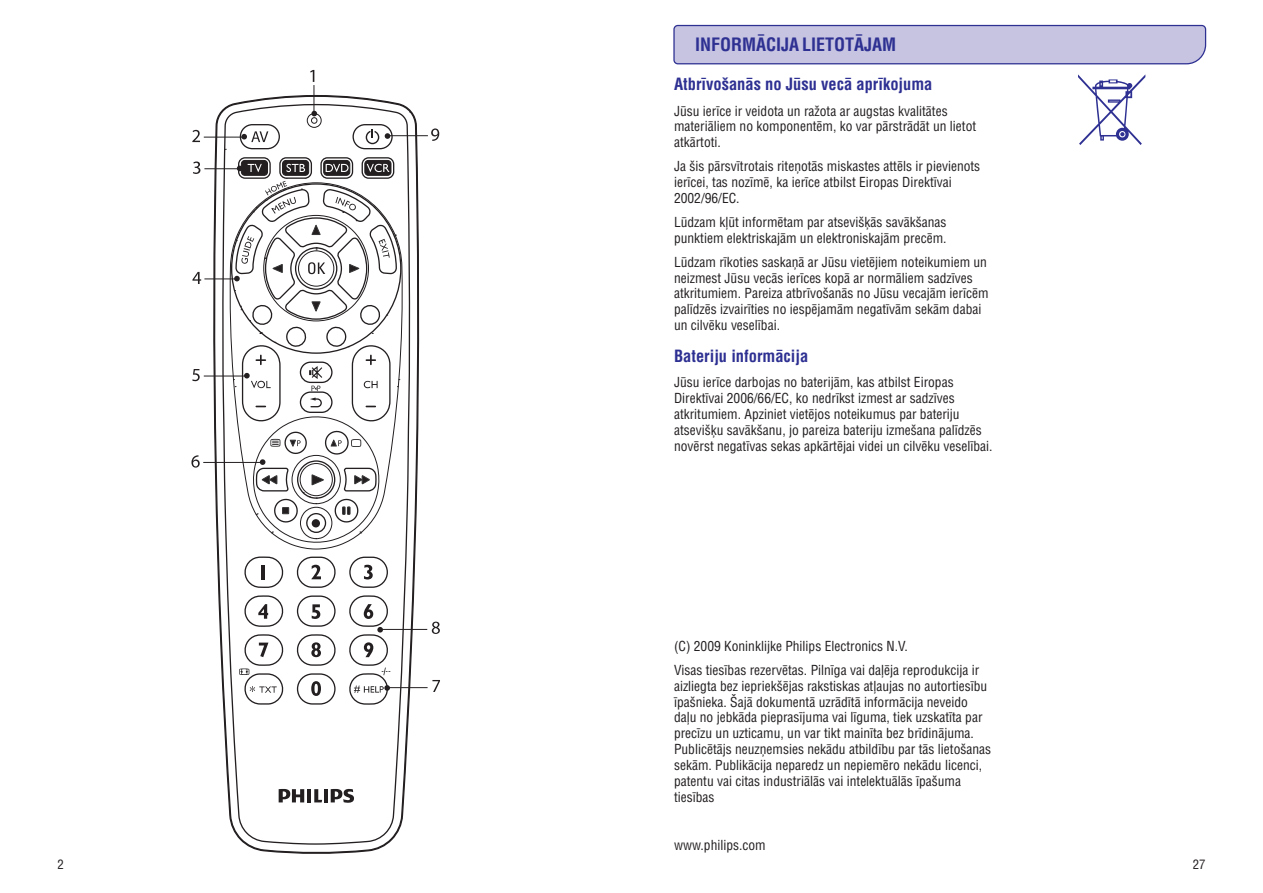
<style>
.page{position:relative;width:1263px;height:893px;background:#fff}
.page>*{position:absolute;margin:0;border:0;box-sizing:border-box;transform-origin:0 0}
.t1{font:700 18px "Rim Helvetica Condensed";color:#2e3092}
.t2{font:700 16.5px "Rim Helvetica Condensed";color:#2e3092}
.t3{font:13.5px/15.9px "Rim Helvetica Condensed";color:#231f20}
.t4{font:12.75px "Rim Helvetica Condensed";color:#231f20}
</style>
<div class="page">
<svg style="left:214px;top:95px;width:204px;height:759px"></svg>
<svg style="left:222px;top:103px;width:188px;height:742px"></svg>
<hr style="left:324px;top:789px;width:4px;height:13px;background:#231f20">
<svg style="left:314px;top:789px;width:8px;height:13px"></svg>
<svg style="left:331px;top:789px;width:23px;height:14px"></svg>
<svg style="left:279px;top:789px;width:25px;height:13px"></svg>
<hr style="left:307px;top:789px;width:4px;height:13px;background:#231f20">
<svg style="left:362px;top:157px;width:32px;height:22px"></svg>
<div style="left:364px;top:160px;width:27px;height:16px;background:#231f20;border:1px solid #231f20;border-radius:3px"></div>
<div style="left:298px;top:674px;width:37px;height:30px;background:#fff;border-radius:15px"></div>
<div style="left:297px;top:673px;width:39px;height:32px;border:1px solid #231f20;border-radius:15px"></div>
<div style="left:297px;top:595px;width:39px;height:32px;background:#fff;border:1px solid #231f20;border-radius:15px"></div>
<svg style="left:230px;top:182px;width:173px;height:368px"></svg>
<svg style="left:320px;top:157px;width:33px;height:22px"></svg>
<svg style="left:323px;top:160px;width:27px;height:16px"></svg>
<svg style="left:279px;top:157px;width:33px;height:22px"></svg>
<div style="left:282px;top:160px;width:27px;height:16px;background:#231f20;border:1px solid #231f20;border-radius:3px"></div>
<svg style="left:238px;top:157px;width:33px;height:22px"></svg>
<div style="left:241px;top:160px;width:27px;height:16px;background:#231f20;border:1px solid #231f20;border-radius:3px"></div>
<div style="left:240px;top:124px;width:40px;height:25px;border:1px solid #231f20;border-radius:12px"></div>
<div style="left:352px;top:124px;width:41px;height:25px;border:1px solid #231f20;border-radius:12px"></div>
<svg style="left:408px;top:110px;width:4px;height:4px"></svg>
<svg style="left:248px;top:164px;width:14px;height:8px"></svg>
<svg style="left:286px;top:164px;width:19px;height:8px"></svg>
<svg style="left:326px;top:164px;width:22px;height:8px"></svg>
<svg style="left:367px;top:164px;width:22px;height:8px"></svg>
<svg style="left:366px;top:129px;width:13px;height:15px"></svg>
<svg style="left:297px;top:556px;width:39px;height:32px"></svg>
<svg style="left:349px;top:556px;width:40px;height:32px"></svg>
<svg style="left:241px;top:555px;width:43px;height:72px"></svg>
<svg style="left:312px;top:604px;width:8px;height:15px"></svg>
<svg style="left:296px;top:633px;width:41px;height:34px"></svg>
<svg style="left:311px;top:681px;width:10px;height:15px"></svg>
<svg style="left:239px;top:634px;width:45px;height:71px"></svg>
<hr style="left:204px;top:137px;width:40px;height:1px;background:#231f20">
<svg style="left:192px;top:130px;width:8px;height:12px"></svg>
<hr style="left:204px;top:168px;width:35px;height:1px;background:#231f20">
<svg style="left:237px;top:166px;width:5px;height:5px"></svg>
<svg style="left:193px;top:162px;width:7px;height:12px"></svg>
<hr style="left:204px;top:279px;width:32px;height:1px;background:#231f20">
<svg style="left:192px;top:272px;width:9px;height:12px"></svg>
<hr style="left:204px;top:376px;width:42px;height:1px;background:#231f20">
<svg style="left:192px;top:369px;width:8px;height:12px"></svg>
<hr style="left:381px;top:629px;width:46px;height:1px;background:#231f20">
<hr style="left:388px;top:135px;width:40px;height:1px;background:#231f20">
<svg style="left:385px;top:133px;width:5px;height:6px"></svg>
<svg style="left:306px;top:70px;width:16px;height:58px"></svg>
<svg style="left:432px;top:622px;width:8px;height:12px"></svg>
<hr style="left:203px;top:462px;width:59px;height:1px;background:#231f20">
<svg style="left:233px;top:178px;width:167px;height:366px"></svg>
<svg style="left:191px;top:455px;width:9px;height:13px"></svg>
<svg style="left:431px;top:128px;width:8px;height:13px"></svg>
<svg style="left:241px;top:131px;width:27px;height:11px"></svg>
<hr style="left:388px;top:687px;width:40px;height:1px;background:#231f20">
<svg style="left:348px;top:594px;width:42px;height:111px"></svg>
<svg style="left:432px;top:680px;width:8px;height:12px"></svg>
<svg style="left:673px;top:25px;width:534px;height:40px;background:#bdbbdc"></svg>
<svg style="left:1078px;top:74px;width:67px;height:71px"></svg>
<h1 class="t1" style="left:695px;top:38px;width:202px">INFORMÂCIJA LIETOTÂJAM</h1>
<p class="t2" style="left:674px;top:78px;width:260px">Atbrîvoðanâs no Jûsu vecâ aprîkojuma</p>
<p class="t3" style="left:674px;top:104px;width:304px">Jûsu ierîce ir veidota un raþota ar augstas kvalitâtes materiâliem no komponentçm, ko var pârstrâdât un lietot atkârtoti.</p>
<p class="t3" style="left:674px;top:159px;width:308px">Ja ðis pârsvîtrotais riteòotâs miskastes attçls ir pievienots ierîcei, tas nozîmç, ka ierîce atbilst Eiropas Direktîvai<br>2002/96/EC.</p>
<p class="t3" style="left:674px;top:215px;width:274px">Lûdzam kïût informçtam par atseviðíâs savâkðanas punktiem elektriskajâm un elektroniskajâm precçm.</p>
<p class="t3" style="left:674px;top:255px;width:316px">Lûdzam rîkoties saskaòâ ar Jûsu vietçjiem noteikumiem un neizmest Jûsu vecâs ierîces kopâ ar normâliem sadzîves atkritumiem. Pareiza atbrîvoðanâs no Jûsu vecajâm ierîcçm palîdzçs izvairîties no iespçjamâm negatîvâm sekâm dabai un cilvçku veselîbai.</p>
<p class="t2" style="left:674px;top:350px;width:136px">Bateriju informâcija</p>
<p class="t3" style="left:674px;top:376px;width:320px">Jûsu ierîce darbojas no baterijâm, kas atbilst Eiropas Direktîvai 2006/66/EC, ko nedrîkst izmest ar sadzîves atkritumiem. Apziniet vietçjos noteikumus par bateriju atseviðíu savâkðanu, jo pareiza bateriju izmeðana palîdzçs novçrst negatîvas sekas apkârtçjai videi un cilvçku veselîbai.</p>
<p class="t3" style="left:674px;top:635px;width:307px;line-height:23.9px">(C) 2009 Koninklijke Philips Electronics N.V.<br>Visas tiesîbas rezervçtas. Pilnîga vai daïçja reprodukcija ir</p>
<p class="t3" style="left:674px;top:679px;width:319px">aizliegta bez iepriekðçjas rakstiskas atïaujas no autortiesîbu îpaðnieka. Ðajâ dokumentâ uzrâdîtâ informâcija neveido daïu no jebkâda pieprasîjuma vai lîguma, tiek uzskatîta par precîzu un uzticamu, un var tikt mainîta bez brîdinâjuma.<br>Publicçtâjs neuzòemsies nekâdu atbildîbu par tâs lietoðanas sekâm. Publikâcija neparedz un nepiemçro nekâdu licenci, patentu vai citas industriâlâs vai intelektuâlâs îpaðuma tiesîbas</p>
<p class="t3" style="left:674px;top:838px;width:93px">www.philips.com</p>
<p class="t4" style="left:57px;top:859px;width:8px">2</p>
<p class="t4" style="left:1193px;top:859px;width:14px">27</p>
</div>
